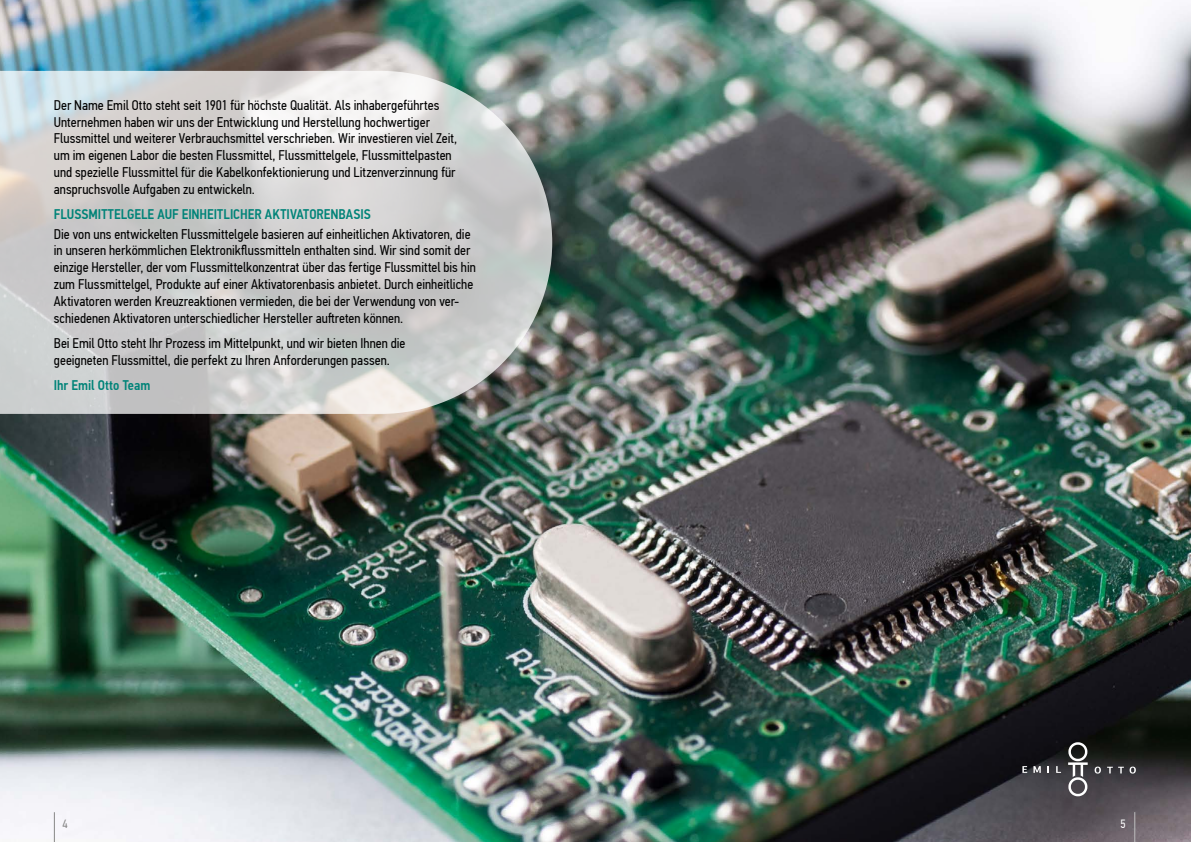
<style>
.page{position:relative;width:1191px;height:842px;background:#fff}
.page>*{position:absolute;margin:0;border:0;box-sizing:border-box;transform-origin:0 0}
.t1{font:14px/16.8px "PF Din Text Cond Pro";color:#000}
.t2{font:500 14px "PF Din Text Cond Pro";color:#008378}
.t3{font:12px "PF Din Text Cond Pro";color:#878787}
.t4{font:12px "PF Din Text Cond Pro";color:#fff}
</style>
<div class="page">
<img style="left:0;top:0;width:1191px;height:842px">
<svg style="left:0;top:71px;width:552px;height:343px"></svg>
<hr style="left:54px;top:812px;width:1px;height:30px;background:#878787">
<hr style="left:1134px;top:812px;width:1px;height:30px;background:#bcbcbc">
<svg style="left:1068px;top:742px;width:19px;height:54px"></svg>
<svg style="left:1022px;top:766px;width:5px;height:7px"></svg>
<svg style="left:1033px;top:766px;width:7px;height:7px"></svg>
<svg style="left:1047px;top:766px;width:2px;height:7px"></svg>
<svg style="left:1056px;top:766px;width:5px;height:7px"></svg>
<svg style="left:1094px;top:767px;width:6px;height:6px"></svg>
<svg style="left:1107px;top:767px;width:5px;height:6px"></svg>
<svg style="left:1118px;top:767px;width:5px;height:6px"></svg>
<svg style="left:1129px;top:767px;width:6px;height:6px"></svg>
<p class="t1" style="left:54px;top:97px;width:405px">Der Name Emil Otto steht seit 1901 für höchste Qualität. Als inhabergeführtes Unternehmen haben wir uns der Entwicklung und Herstellung hochwertiger Flussmittel und weiterer Verbrauchsmittel verschrieben. Wir investieren viel Zeit, um im eigenen Labor die besten Flussmittel, Flussmittelgele, Flussmittelpasten und spezielle Flussmittel für die Kabelkonfektionierung und Litzenverzinnung für anspruchsvolle Aufgaben zu entwickeln.</p>
<p class="t2" style="left:54px;top:206px;width:318px">FLUSSMITTELGELE AUF EINHEITLICHER AKTIVATORENBASIS</p>
<p class="t1" style="left:54px;top:225px;width:423px">Die von uns entwickelten Flussmittelgele basieren auf einheitlichen Aktivatoren, die in unseren herkömmlichen Elektronikflussmitteln enthalten sind. Wir sind somit der einzige Hersteller, der vom Flussmittelkonzentrat über das fertige Flussmittel bis hin zum Flussmittelgel, Produkte auf einer Aktivatorenbasis anbietet. Durch einheitliche Aktivatoren werden Kreuzreaktionen vermieden, die bei der Verwendung von ver&shy;schiedenen Aktivatoren unterschiedlicher Hersteller auftreten können.</p>
<p class="t1" style="left:54px;top:335px;width:353px">Bei Emil Otto steht Ihr Prozess im Mittelpunkt, und wir bieten Ihnen die geeigneten Flussmittel, die perfekt zu Ihren Anforderungen passen.</p>
<p class="t2" style="left:54px;top:377px;width:98px">Ihr Emil Otto Team</p>
<p class="t3" style="left:62px;top:817px;width:7px">4</p>
<p class="t4" style="left:1120px;top:817px;width:7px">5</p>
</div>
